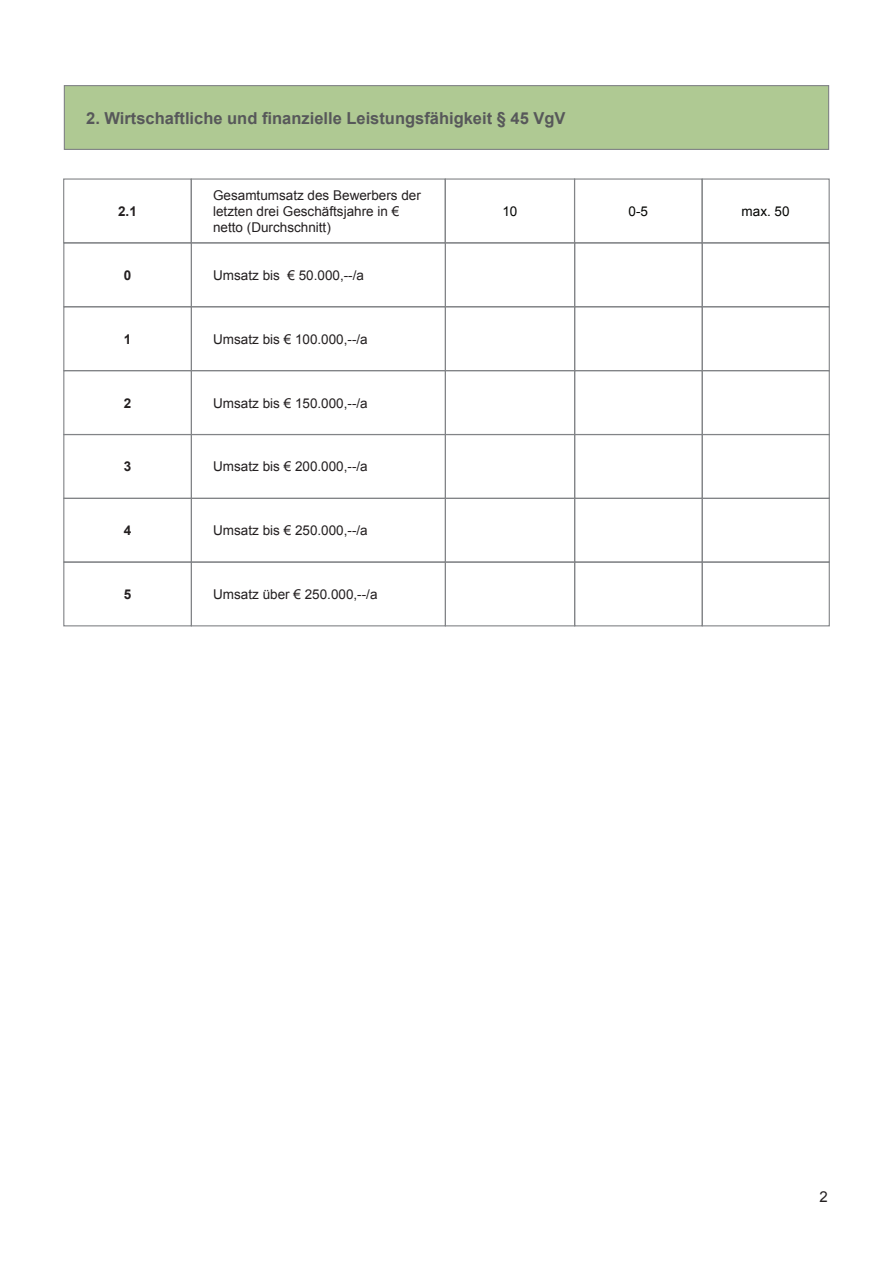
<style>
.page{position:relative;width:893px;height:1263px;background:#fff}
.page>*{position:absolute;margin:0;border:0;box-sizing:border-box;transform-origin:0 0}
.t1{font:700 16.5px "Arial";color:#57585a}
.t2{font:15px "Arial";color:#231f20}
.t3{font:13.5px/16.2px "Arial";color:#231f20}
.t4{font:13.5px "Arial";color:#040503}
.t5{font:700 13.5px "Arial";color:#231f20}
</style>
<div class="page">
<div style="left:64px;top:86px;width:765px;height:63px;background:#afc993"></div>
<div style="left:64px;top:85px;width:765px;height:65px;border:1px solid #828487"></div>
<div style="left:702px;top:178px;width:128px;height:65px;border:1px solid #828487"></div>
<div style="left:574px;top:178px;width:129px;height:65px;border:1px solid #828487"></div>
<div style="left:445px;top:178px;width:130px;height:65px;border:1px solid #828487"></div>
<div style="left:63px;top:178px;width:129px;height:65px;border:1px solid #828487"></div>
<div style="left:191px;top:178px;width:255px;height:65px;border:1px solid #828487"></div>
<div style="left:702px;top:242px;width:128px;height:65px;border:1px solid #828487"></div>
<div style="left:574px;top:242px;width:129px;height:65px;border:1px solid #828487"></div>
<div style="left:445px;top:242px;width:130px;height:65px;border:1px solid #828487"></div>
<div style="left:63px;top:242px;width:129px;height:65px;border:1px solid #828487"></div>
<div style="left:191px;top:242px;width:255px;height:65px;border:1px solid #828487"></div>
<div style="left:702px;top:306px;width:128px;height:65px;border:1px solid #828487"></div>
<div style="left:574px;top:306px;width:129px;height:65px;border:1px solid #828487"></div>
<div style="left:445px;top:306px;width:130px;height:65px;border:1px solid #828487"></div>
<div style="left:63px;top:306px;width:129px;height:65px;border:1px solid #828487"></div>
<div style="left:191px;top:306px;width:255px;height:65px;border:1px solid #828487"></div>
<div style="left:702px;top:370px;width:128px;height:65px;border:1px solid #828487"></div>
<div style="left:574px;top:370px;width:129px;height:65px;border:1px solid #828487"></div>
<div style="left:445px;top:370px;width:130px;height:65px;border:1px solid #828487"></div>
<div style="left:63px;top:370px;width:129px;height:65px;border:1px solid #828487"></div>
<div style="left:191px;top:370px;width:255px;height:65px;border:1px solid #828487"></div>
<div style="left:702px;top:434px;width:128px;height:65px;border:1px solid #828487"></div>
<div style="left:574px;top:434px;width:129px;height:65px;border:1px solid #828487"></div>
<div style="left:445px;top:434px;width:130px;height:65px;border:1px solid #828487"></div>
<div style="left:63px;top:434px;width:129px;height:65px;border:1px solid #828487"></div>
<div style="left:191px;top:434px;width:255px;height:65px;border:1px solid #828487"></div>
<div style="left:702px;top:498px;width:128px;height:65px;border:1px solid #828487"></div>
<div style="left:574px;top:498px;width:129px;height:65px;border:1px solid #828487"></div>
<div style="left:445px;top:498px;width:130px;height:65px;border:1px solid #828487"></div>
<div style="left:63px;top:498px;width:129px;height:65px;border:1px solid #828487"></div>
<div style="left:191px;top:498px;width:255px;height:65px;border:1px solid #828487"></div>
<div style="left:702px;top:561px;width:128px;height:65px;border:1px solid #828487"></div>
<div style="left:574px;top:561px;width:129px;height:65px;border:1px solid #828487"></div>
<div style="left:445px;top:561px;width:130px;height:65px;border:1px solid #828487"></div>
<div style="left:63px;top:561px;width:129px;height:65px;border:1px solid #828487"></div>
<div style="left:191px;top:561px;width:255px;height:65px;border:1px solid #828487"></div>
<p class="t1" style="left:86px;top:106px;width:481px">2. Wirtschaftliche und finanzielle Leistungsfähigkeit § 45 VgV</p>
<p class="t3" style="left:213px;top:187px;width:209px">Gesamtumsatz des Bewerbers der letzten drei Geschäftsjahre in € netto (Durchschnitt)</p>
<p class="t5" style="left:118px;top:202px;width:20px">2.1</p>
<p class="t4" style="left:502px;top:202px;width:17px">10</p>
<p class="t4" style="left:629px;top:202px;width:21px">0-5</p>
<p class="t4" style="left:742px;top:202px;width:50px">max. 50</p>
<p class="t5" style="left:124px;top:265px;width:9px">0</p>
<p class="t3" style="left:213px;top:267px;width:152px">Umsatz bis € 50.000,--/a</p>
<p class="t5" style="left:124px;top:329px;width:9px">1</p>
<p class="t3" style="left:213px;top:331px;width:156px">Umsatz bis € 100.000,--/a</p>
<p class="t5" style="left:124px;top:393px;width:9px">2</p>
<p class="t3" style="left:213px;top:395px;width:156px">Umsatz bis € 150.000,--/a</p>
<p class="t5" style="left:124px;top:457px;width:9px">3</p>
<p class="t3" style="left:213px;top:458px;width:156px">Umsatz bis € 200.000,--/a</p>
<p class="t5" style="left:124px;top:521px;width:9px">4</p>
<p class="t3" style="left:213px;top:522px;width:156px">Umsatz bis € 250.000,--/a</p>
<p class="t5" style="left:124px;top:585px;width:9px">5</p>
<p class="t3" style="left:213px;top:586px;width:166px">Umsatz über € 250.000,--/a</p>
<p class="t2" style="left:819px;top:1186px;width:10px">2</p>
</div>
